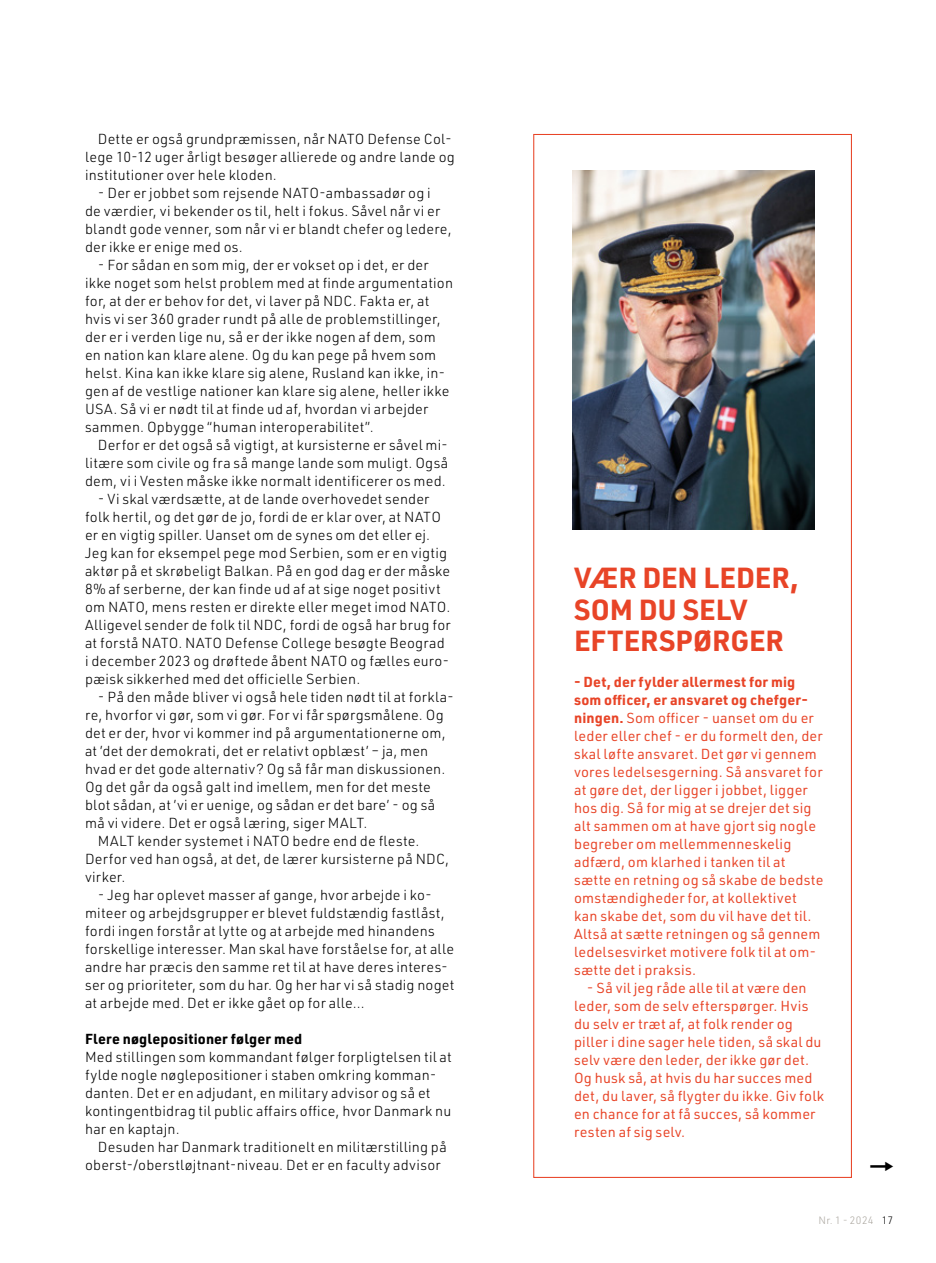
<style>
.page{position:relative;width:936px;height:1263px;background:#fff}
.page>*{position:absolute;margin:0;border:0;box-sizing:border-box;transform-origin:0 0}
.t1{font:700 28.5px/31.5px "URWDIN";letter-spacing:-.005em;color:#e84427}
.t2{font:300 14.25px/18px "URWDIN";letter-spacing:.01em;color:#000}
.t3{font:14.25px/18px "URWDIN";letter-spacing:.01em;color:#e84427}
.t4{font:700 14.25px "URWDIN";letter-spacing:.01em;color:#000}
.t5{font:300 10.5px "URWDIN";letter-spacing:.025em;color:#ada9a2}
.s1{font-weight:700}
.s2{color:#000}
</style>
<div class="page">
<div style="left:533px;top:134px;width:318px;height:1044px;background:#fff;border:1px solid #e84427"></div>
<img style="left:572px;top:170px;width:242px;height:359px">
<p class="t2" style="left:85px;top:130px;width:371px;text-indent:13px">Dette er også grundpræmissen, når NATO Defense Col&shy;lege 10-12 uger årligt besøger allierede og andre lande og institutioner over hele kloden.</p>
<p class="t2" style="left:85px;top:184px;width:368px;text-indent:13px">- Der er jobbet som rejsende NATO-ambassadør og i<br>de værdier, vi bekender os til, helt i fokus. Såvel når vi er blandt gode venner, som når vi er blandt chefer og ledere, der ikke er enige med os.</p>
<p class="t2" style="left:85px;top:256px;width:369px;text-indent:13px">- For sådan en som mig, der er vokset op i det, er der ikke noget som helst problem med at finde argumentation for, at der er behov for det, vi laver på NDC. Fakta er, at hvis vi ser 360 grader rundt på alle de problemstillinger, der er i verden lige nu, så er der ikke nogen af dem, som en nation kan klare alene. Og du kan pege på hvem som helst. Kina kan ikke klare sig alene, Rusland kan ikke, in&shy;gen af de vestlige nationer kan klare sig alene, heller ikke USA. Så vi er nødt til at finde ud af, hvordan vi arbejder sammen. Opbygge “human interoperabilitet”.</p>
<p class="t2" style="left:85px;top:436px;width:365px;text-align:justify;text-indent:13px">Derfor er det også så vigtigt, at kursisterne er såvel mi&shy;litære som civile og fra så mange lande som muligt. Også dem, vi i Vesten måske ikke normalt identificerer os med.</p>
<p class="t2" style="left:85px;top:489px;width:367px;text-indent:13px">- Vi skal værdsætte, at de lande overhovedet sender folk hertil, og det gør de jo, fordi de er klar over, at NATO er en vigtig spiller. Uanset om de synes om det eller ej.<br>Jeg kan for eksempel pege mod Serbien, som er en vigtig aktør på et skrøbeligt Balkan. På en god dag er der måske 8% af serberne, der kan finde ud af at sige noget positivt om NATO, mens resten er direkte eller meget imod NATO.<br>Alligevel sender de folk til NDC, fordi de også har brug for at forstå NATO. NATO Defense College besøgte Beograd i december 2023 og drøftede åbent NATO og fælles euro&shy;pæisk sikkerhed med det officielle Serbien.</p>
<p class="t2" style="left:98px;top:687px;width:358px">- På den måde bliver vi også hele tiden nødt til at forkla-</p>
<p class="t2" style="left:85px;top:705px;width:360px">re, hvorfor vi gør, som vi gør. For vi får spørgsmålene. Og</p>
<p class="t2" style="left:85px;top:723px;width:362px">det er der, hvor vi kommer ind på argumentationerne om,</p>
<p class="t2" style="left:85px;top:741px;width:345px">at ’det der demokrati, det er relativt opblæst’ – ja, men</p>
<p class="t2" style="left:85px;top:759px;width:362px">hvad er det gode alternativ? Og så får man diskussionen.</p>
<p class="t2" style="left:85px;top:777px;width:347px">Og det går da også galt ind imellem, men for det meste</p>
<p class="t2" style="left:85px;top:795px;width:352px">blot sådan, at ’vi er uenige, og sådan er det bare’ - og så</p>
<p class="t2" style="left:85px;top:813px;width:284px">må vi videre. Det er også læring, siger MALT.</p>
<p class="t2" style="left:98px;top:831px;width:323px">MALT kender systemet i NATO bedre end de fleste.</p>
<p class="t2" style="left:85px;top:849px;width:365px">Derfor ved han også, at det, de lærer kursisterne på NDC,</p>
<p class="t2" style="left:85px;top:867px;width:42px">virker.</p>
<p class="t2" style="left:85px;top:885px;width:371px;text-indent:13px">- Jeg har oplevet masser af gange, hvor arbejde i ko&shy;miteer og arbejdsgrupper er blevet fuldstændig fastlåst, fordi ingen forstår at lytte og at arbejde med hinandens forskellige interesser. Man skal have forståelse for, at alle andre har præcis den samme ret til at have deres interes&shy;ser og prioriteter, som du har. Og her har vi så stadig noget at arbejde med. Det er ikke gået op for alle…</p>
<p class="t4" style="left:85px;top:1029px;width:219px">Flere nøglepositioner følger med</p>
<p class="t2" style="left:85px;top:1047px;width:368px">Med stillingen som kommandant følger forpligtelsen til at fylde nogle nøglepositioner i staben omkring komman&shy;danten. Det er en adjudant, en military advisor og så et kontingentbidrag til public affairs office, hvor Danmark nu har en kaptajn.</p>
<p class="t2" style="left:85px;top:1137px;width:363px;text-indent:13px">Desuden har Danmark traditionelt en militærstilling på oberst-/oberstløjtnant-niveau. Det er en faculty advisor</p>
<h1 class="t1" style="left:574px;top:561px;width:226px">VÆR DEN LEDER,<br>SOM DU SELV<br>EFTERSPØRGER</h1>
<p class="t3" style="left:574px;top:673px;width:251px"><span class="s1">- Det, der fylder allermest for mig som officer, er ansvaret og chefger&shy;ningen.</span> Som officer - uanset om du er leder eller chef - er du formelt den, der skal løfte ansvaret. Det gør vi gennem vores ledelsesgerning. Så ansvaret for at gøre det, der ligger i jobbet, ligger hos dig. Så for mig at se drejer det sig alt sammen om at have gjort sig nogle begreber om mellemmenneskelig adfærd, om klarhed i tanken til at sætte en retning og så skabe de bedste omstændigheder for, at kollektivet kan skabe det, som du vil have det til.<br>Altså at sætte retningen og så gennem ledelsesvirket motivere folk til at om&shy;sætte det i praksis.</p>
<p class="t3" style="left:574px;top:979px;width:251px;text-indent:13px">- Så vil jeg råde alle til at være den leder, som de selv efterspørger. Hvis du selv er træt af, at folk render og piller i dine sager hele tiden, så skal du selv være den leder, der ikke gør det.<br>Og husk så, at hvis du har succes med det, du laver, så flygter du ikke. Giv folk en chance for at få succes, så kommer resten af sig selv.</p>
<p class="t5" style="left:818px;top:1213px;width:76px">Nr. 1 - 2024 <span class="s2">17</span></p>
</div>
